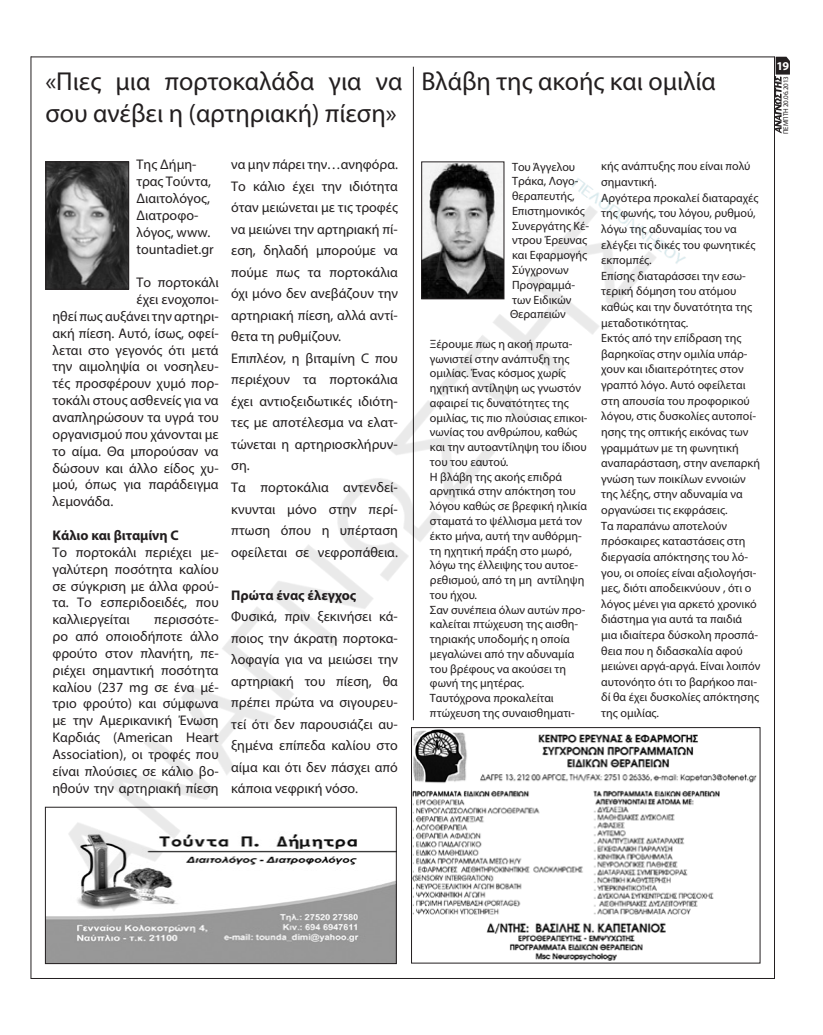
<style>
.page{position:relative;width:823px;height:1035px;background:#fff}
.page>*{position:absolute;margin:0;border:0;box-sizing:border-box;transform-origin:0 0}
.t1{font:26px/31.2px "Myriad Pro";color:#231f20}
.t2{font:14px/21.5px "Myriad Pro";color:#231f20;text-align:justify}
.t3{font:700 14px "Myriad Pro";color:#231f20}
.t4{font:12px/14.8px "Myriad Pro";color:#231f20}
.t5{font:700 12px "Myriad Pro";color:#fff}
.t6{font:7px "Myriad Pro";letter-spacing:-.01em;color:#231f20}
</style>
<div class="page">
<hr style="left:31px;top:57px;width:743px;height:1px;background:#231f20">
<hr style="left:31px;top:978px;width:743px;height:1px;background:#231f20">
<hr style="left:31px;top:56px;width:1px;height:923px;background:#231f20">
<svg style="left:778px;top:57px;width:11px;height:76px"></svg>
<img style="left:35px;top:56px;width:743px;height:923px">
<h1 class="t1" style="left:45px;top:66px;width:358px">«Πιες μια πορτοκαλάδα για να σου ανέβει η (αρτηριακή) πίεση»</h1>
<h1 class="t1" style="left:421px;top:66px;width:296px">Βλάβη της ακοής και ομιλία</h1>
<p class="t2" style="left:136px;top:156px;width:79px;line-height:16.8px;text-align:left">Της Δήμη&shy;τρας Τούντα,<br>Διαιτολόγος,<br>Διατροφο&shy;λόγος, www. tountadiet.gr</p>
<p class="t2" style="left:136px;top:271px;width:83px">Το πορτοκάλι</p>
<p class="t2" style="left:136px;top:288px;width:83px">έχει ενοχοποι-</p>
<p class="t2" style="left:52px;top:305px;width:167px">ηθεί πως αυξάνει την αρτηρι-</p>
<p class="t2" style="left:52px;top:322px;width:167px">ακή πίεση. Αυτό, ίσως, οφεί-</p>
<p class="t2" style="left:52px;top:339px;width:167px">λεται στο γεγονός ότι μετά</p>
<p class="t2" style="left:52px;top:356px;width:167px">την αιμοληψία οι νοσηλευ-</p>
<p class="t2" style="left:52px;top:373px;width:167px">τές προσφέρουν χυμό πορ-</p>
<p class="t2" style="left:52px;top:389px;width:168px">τοκάλι στους ασθενείς για να</p>
<p class="t2" style="left:52px;top:406px;width:168px">αναπληρώσουν τα υγρά του</p>
<p class="t2" style="left:52px;top:423px;width:167px">οργανισμού που χάνονται με</p>
<p class="t2" style="left:52px;top:440px;width:167px">το αίμα. Θα μπορούσαν να</p>
<p class="t2" style="left:52px;top:457px;width:167px">δώσουν και άλλο είδος χυ-</p>
<p class="t2" style="left:52px;top:474px;width:167px">μού, όπως για παράδειγμα</p>
<p class="t2" style="left:52px;top:490px;width:62px">λεμονάδα.</p>
<p class="t3" style="left:52px;top:526px;width:128px">Κάλιο και βιταμίνη C</p>
<p class="t2" style="left:52px;top:543px;width:167px;line-height:16.8px">Το πορτοκάλι περιέχει με&shy;γαλύτερη ποσότητα καλίου σε σύγκριση με άλλα φρού&shy;τα. Το εσπεριδοειδές, που καλλιεργείται</p>
<p class="t2" style="left:52px;top:611px;width:168px;line-height:16.8px;text-indent:102px">περισσότε&shy;ρο από οποιοδήποτε άλλο φρούτο στον πλανήτη, πε&shy;ριέχει σημαντική ποσότητα καλίου (237 mg σε ένα μέ&shy;τριο φρούτο) και σύμφωνα με την Αμερικανική Ένωση Καρδιάς (American Heart Association), οι τροφές που είναι πλούσιες σε κάλιο βο&shy;ηθούν την αρτηριακή πίεση</p>
<p class="t2" style="left:231px;top:153px;width:168px;text-align:left">να μην πάρει την…ανηφόρα.<br>Το κάλιο έχει την ιδιότητα όταν μειώνεται με τις τροφές να μειώνει την αρτηριακή πί&shy;εση, δηλαδή μπορούμε να πούμε πως τα πορτοκάλια όχι μόνο δεν ανεβάζουν την αρτηριακή πίεση, αλλά αντί&shy;θετα τη ρυθμίζουν.<br>Επιπλέον, η βιταμίνη C που περιέχουν τα πορτοκάλια έχει αντιοξειδωτικές ιδιότη&shy;τες με αποτέλεσμα να ελατ&shy;τώνεται η αρτηριοσκλήρυν&shy;ση.<br>Τα πορτοκάλια αντενδεί&shy;κνυνται μόνο στην περί&shy;πτωση όπου η υπέρταση οφείλεται σε νεφροπάθεια.</p>
<p class="t3" style="left:231px;top:586px;width:127px">Πρώτα ένας έλεγχος</p>
<p class="t2" style="left:231px;top:605px;width:168px">Φυσικά, πριν ξεκινήσει κά&shy;ποιος την άκρατη πορτοκα&shy;λοφαγία για να μειώσει την αρτηριακή του πίεση, θα πρέπει πρώτα να σιγουρευ&shy;τεί ότι δεν παρουσιάζει αυ&shy;ξημένα επίπεδα καλίου στο αίμα και ότι δεν πάσχει από κάποια νεφρική νόσο.</p>
<p class="t4" style="left:509px;top:159px;width:81px">Του Άγγελου<br>Τράκα, Λογο&shy;θεραπευτής,<br>Επιστημονικός<br>Συνεργάτης Κέ&shy;ντρου Έρευνας και Εφαρμογής<br>Σύγχρονων<br>Προγραμμά&shy;των Ειδικών<br>Θεραπειών</p>
<p class="t4" style="left:429px;top:336px;width:159px">Ξέρουμε πως η ακοή πρωτα&shy;γωνιστεί στην ανάπτυξη της ομιλίας. Ένας κόσμος χωρίς ηχητική αντίληψη ως γνωστόν αφαιρεί τις δυνατότητες της ομιλίας, τις πιο πλούσιας επικοι&shy;νωνίας του ανθρώπου, καθώς και την αυτοαντίληψη του ίδιου του του εαυτού.<br>Η βλάβη της ακοής επιδρά αρνητικά στην απόκτηση του λόγου καθώς σε βρεφική ηλικία σταματά το ψέλλισμα μετά τον έκτο μήνα, αυτή την αυθόρμη&shy;τη ηχητική πράξη στο μωρό, λόγω της έλλειψης του αυτοε&shy;ρεθισμού, από τη μη αντίληψη του ήχου.<br>Σαν συνέπεια όλων αυτών προ&shy;καλείται πτώχευση της αισθη&shy;τηριακής υποδομής η οποία μεγαλώνει από την αδυναμία του βρέφους να ακούσει τη φωνή της μητέρας.<br>Ταυτόχρονα προκαλείται πτώχευση της συναισθηματι-</p>
<p class="t4" style="left:601px;top:158px;width:160px;line-height:15.6px">κής ανάπτυξης που είναι πολύ σημαντική.<br>Αργότερα προκαλεί διαταραχές της φωνής, του λόγου, ρυθμού, λόγω της αδυναμίας του να ελέγξει τις δικές του φωνητικές εκπομπές.<br>Επίσης διαταράσσει την εσω&shy;τερική δόμηση του ατόμου καθώς και την δυνατότητα της μεταδοτικότητας.<br>Εκτός από την επίδραση της βαρηκοϊας στην ομιλία υπάρ&shy;χουν και ιδιαιτερότητες στον γραπτό λόγο. Αυτό οφείλεται στη απουσία του προφορικού λόγου, στις δυσκολίες αυτοποί&shy;ησης της οπτικής εικόνας των γραμμάτων με τη φωνητική αναπαράσταση, στην ανεπαρκή γνώση των ποικίλων εννοιών της λέξης, στην αδυναμία να οργανώσει τις εκφράσεις.<br>Τα παραπάνω αποτελούν πρόσκαιρες καταστάσεις στη διεργασία απόκτησης του λό&shy;γου, οι οποίες είναι αξιολογήσι&shy;μες, διότι αποδεικνύουν , ότι ο λόγος μένει για αρκετό χρονικό διάστημα για αυτά τα παιδιά μια ιδιαίτερα δύσκολη προσπά&shy;θεια που η διδασκαλία αφού μειώνει αργά-αργά. Είναι λοιπόν αυτονόητο ότι το βαρήκοο παι&shy;δί θα έχει δυσκολίες απόκτησης της ομιλίας.</p>
<p class="t5" style="left:775px;top:58px;width:14px">19</p>
<p class="t6" style="left:781px;top:134px;width:59px;rotate:-90deg">ΠΕΜΠΤΗ 20.06.2013</p>
</div>
